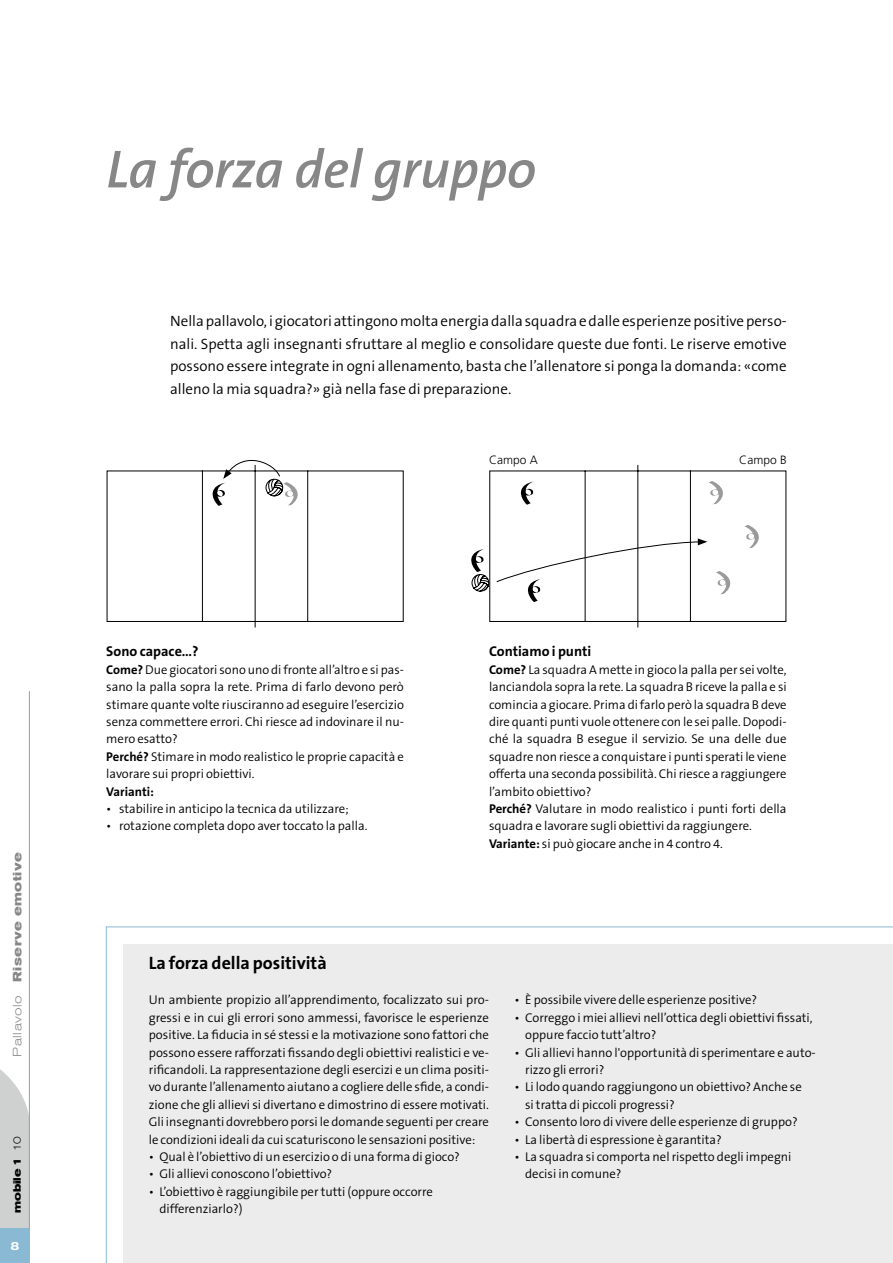
<style>
.page{position:relative;width:893px;height:1263px;background:#fff}
.page>*{position:absolute;margin:0;border:0;box-sizing:border-box;transform-origin:0 0}
.t1{font:italic 600 54px "The Sans B6";letter-spacing:-.01em;color:#868786}
.t2{font:700 18px "The Sans B7";color:#000}
.t3{font:300 15px/22.5px "The Sans B4";color:#000;text-align:justify}
.t4{font:700 14.25px "The Sans B7";color:#000}
.t5{font:300 12.75px/17.4px "The Sans B4";color:#000}
.t6{font:700 12.75px "The Sans B7";color:#000}
.t7{font:700 expanded 12px "Akzidenz Grotesk BE";letter-spacing:.05em;color:#868786}
.t8{font:300 12px "Frutiger LT";color:#000}
.t9{font:500 expanded 12px "Akzidenz Grotesk BE";color:#fff}
.t10{font:700 expanded 10.5px "Akzidenz Grotesk BE";color:#000}
.s1{font-weight:300}
.s2{font-family:"The Sans B7";font-weight:700}
</style>
<div class="page">
<svg style="left:0;top:1061px;width:29px;height:168px;background:#d5d6d6"></svg>
<div style="left:0;top:1229px;width:30px;height:34px;background:#8abad3"></div>
<svg style="left:106px;top:926px;width:787px;height:337px;background:#eceded"></svg>
<hr style="left:29px;top:691px;width:1px;height:538px;background:#9c9c9d">
<svg style="left:106px;top:470px;width:298px;height:158px"></svg>
<svg style="left:212px;top:460px;width:87px;height:46px"></svg>
<svg style="left:489px;top:465px;width:298px;height:163px"></svg>
<svg style="left:520px;top:481px;width:16px;height:24px"></svg>
<svg style="left:708px;top:481px;width:16px;height:24px"></svg>
<svg style="left:744px;top:524px;width:16px;height:24px"></svg>
<svg style="left:471px;top:548px;width:19px;height:44px"></svg>
<svg style="left:716px;top:571px;width:15px;height:24px"></svg>
<svg style="left:496px;top:538px;width:211px;height:64px"></svg>
<p class="t7" style="left:10px;top:1056px;width:206px;rotate:-90deg"><span class="s1">Pallavolo</span> Riserve emotive</p>
<p class="t10" style="left:11px;top:1213px;width:79px;rotate:-90deg">mobile 1 <span class="s1">10</span></p>
<p class="t9" style="left:10px;top:1239px;width:10px">8</p>
<h1 class="t1" style="left:106px;top:141px;width:431px">La forza del gruppo</h1>
<p class="t3" style="left:170px;top:311px;width:618px">Nella pallavolo, i giocatori attingono molta energia dalla squadra e dalle esperienze positive perso&shy;nali. Spetta agli insegnanti sfruttare al meglio e consolidare queste due fonti. Le riserve emotive possono essere integrate in ogni allenamento, basta che l’allenatore si ponga la domanda: «come alleno la mia squadra?» già nella fase di preparazione.</p>
<p class="t4" style="left:106px;top:644px;width:94px">Sono capace…?</p>
<p class="t5" style="left:106px;top:661px;width:299px"><span class="s2">Come?</span> Due giocatori sono uno di fronte all’altro e si pas&shy;sano la palla sopra la rete. Prima di farlo devono però stimare quante volte riusciranno ad eseguire l’esercizio senza commettere errori. Chi riesce ad indovinare il nu&shy;mero esatto?<br><span class="s2">Perché?</span> Stimare in modo realistico le proprie capacità e lavorare sui propri obiettivi.</p>
<p class="t6" style="left:106px;top:784px;width:49px">Varianti:</p>
<p class="t5" style="left:106px;top:801px;width:244px">• stabilire in anticipo la tecnica da utilizzare;</p>
<p class="t5" style="left:106px;top:818px;width:263px">• rotazione completa dopo aver toccato la palla.</p>
<p class="t8" style="left:489px;top:453px;width:50px">Campo A</p>
<p class="t8" style="left:739px;top:453px;width:49px">Campo B</p>
<p class="t4" style="left:489px;top:644px;width:104px">Contiamo i punti</p>
<p class="t5" style="left:489px;top:661px;width:299px"><span class="s2">Come?</span> La squadra A mette in gioco la palla per sei volte, lanciandola sopra la rete. La squadra B riceve la palla e si comincia a giocare. Prima di farlo però la squadra B deve dire quanti punti vuole ottenere con le sei palle. Dopodi&shy;ché la squadra B esegue il servizio. Se una delle due squadre non riesce a conquistare i punti sperati le viene offerta una seconda possibilità. Chi riesce a raggiungere l’ambito obiettivo?<br><span class="s2">Perché?</span> Valutare in modo realistico i punti forti della squadra e lavorare sugli obiettivi da raggiungere.<br><span class="s2">Variante:</span> si può giocare anche in 4 contro 4.</p>
<h2 class="t2" style="left:149px;top:954px;width:179px">La forza della positività</h2>
<p class="t5" style="left:149px;top:992px;width:342px;text-align:justify">Un ambiente propizio all’apprendimento, focalizzato sui pro&shy;gressi e in cui gli errori sono ammessi, favorisce le esperienze positive. La fiducia in sé stessi e la motivazione sono fattori che possono essere rafforzati fissando degli obiettivi realistici e ve&shy;rificandoli. La rappresentazione degli esercizi e un clima positi&shy;vo durante l’allenamento aiutano a cogliere delle sfide, a condi&shy;zione che gli allievi si divertano e dimostrino di essere motivati.<br>Gli insegnanti dovrebbero porsi le domande seguenti per creare le condizioni ideali da cui scaturiscono le sensazioni positive:</p>
<p class="t5" style="left:149px;top:1149px;width:313px">• Qual è l’obiettivo di un esercizio o di una forma di gioco?</p>
<p class="t5" style="left:149px;top:1166px;width:185px">• Gli allievi conoscono l’obiettivo?</p>
<p class="t5" style="left:159px;top:1183px;width:275px;text-indent:-11px">• L’obiettivo è raggiungibile per tutti (oppure occorre differenziarlo?)</p>
<p class="t5" style="left:514px;top:992px;width:244px">• È possibile vivere delle esperienze positive?</p>
<p class="t5" style="left:525px;top:1009px;width:289px;text-indent:-11px">• Correggo i miei allievi nell’ottica degli obiettivi fissati, oppure faccio tutt’altro?</p>
<p class="t5" style="left:525px;top:1044px;width:292px;text-indent:-11px">• Gli allievi hanno l'opportunità di sperimentare e auto&shy;rizzo gli errori?</p>
<p class="t5" style="left:525px;top:1079px;width:278px;text-indent:-11px">• Li lodo quando raggiungono un obiettivo? Anche se si tratta di piccoli progressi?</p>
<p class="t5" style="left:514px;top:1114px;width:285px">• Consento loro di vivere delle esperienze di gruppo?</p>
<p class="t5" style="left:514px;top:1131px;width:209px">• La libertà di espressione è garantita?</p>
<p class="t5" style="left:525px;top:1149px;width:268px;text-indent:-11px">• La squadra si comporta nel rispetto degli impegni decisi in comune?</p>
</div>
